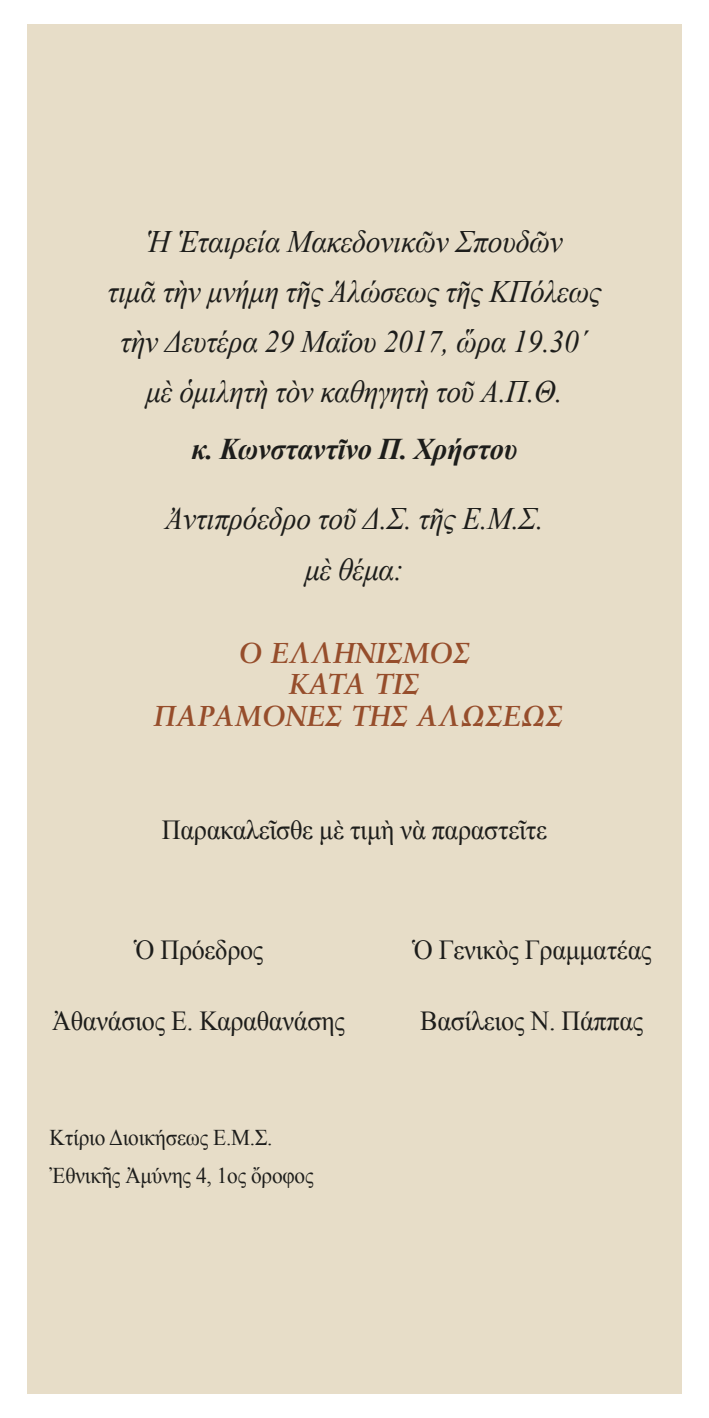
<style>
.page{position:relative;width:709px;height:1418px;background:#fff}
.page>*{position:absolute;margin:0;border:0;box-sizing:border-box;transform-origin:0 0}
.t1{font:italic 31.25px/50px "Times New Roman";letter-spacing:-.01em;color:#1d1d1b;text-align:center;scale:.95 1}
.t2{font:italic 700 30px "Times New Roman";letter-spacing:-.01em;color:#1d1d1b;scale:.95 1}
.t3{font:italic 700 28.75px/31.5px "Amadeus";letter-spacing:.03em;color:#964d2b;text-align:center;scale:.95 1}
.t4{font:27.5px "Times New Roman";letter-spacing:-.01em;color:#1d1d1b;scale:.95 1}
.t5{font:22.5px/37.5px "Times New Roman";letter-spacing:-.01em;color:#1d1d1b;scale:.95 1}
</style>
<div class="page">
<div style="left:27px;top:24px;width:654px;height:1369px;background:#e7ddc8"></div>
<p class="t1" style="left:108px;top:216px;width:521px">Ἡ Ἑταιρεία Μακεδονικῶν Σπουδῶν<br>τιμᾶ τὴν μνήμη τῆς Ἁλώσεως τῆς ΚΠόλεως τὴν Δευτέρα 29 Μαΐου 2017, ὥρα 19.30΄ μὲ ὁμιλητὴ τὸν καθηγητὴ τοῦ Α.Π.Θ.</p>
<p class="t2" style="left:191px;top:428px;width:345px">κ. Κωνσταντῖνο Π. Χρήστου</p>
<p class="t1" style="left:165px;top:493px;width:400px">Ἀντιπρόεδρο τοῦ Δ.Σ. τῆς Ε.Μ.Σ. μὲ θέμα:</p>
<p class="t3" style="left:155px;top:639px;width:431px">Ο ΕΛΛΗΝΙΣΜΟΣ<br>κατα ΤΙΣ<br>ΠΑΡΑΜОΝΕΣ ΤΗΣ ΑΛΩΣΕΩΣ</p>
<p class="t4" style="left:162px;top:811px;width:407px">Παρακαλεῖσθε μὲ τιμὴ νὰ παραστεῖτε</p>
<p class="t4" style="left:134px;top:931px;width:138px">Ὁ Πρόεδρος</p>
<p class="t4" style="left:412px;top:931px;width:253px">Ὁ Γενικὸς Γραμματέας</p>
<p class="t4" style="left:52px;top:1002px;width:310px">Ἀθανάσιος Ε. Καραθανάσης</p>
<p class="t4" style="left:420px;top:1002px;width:236px">Βασίλειος Ν. Πάππας</p>
<p class="t5" style="left:50px;top:1118px;width:279px">Κτίριο Διοικήσεως Ε.Μ.Σ.<br>Ἐθνικῆς Ἀμύνης 4, 1ος ὄροφος</p>
</div>
